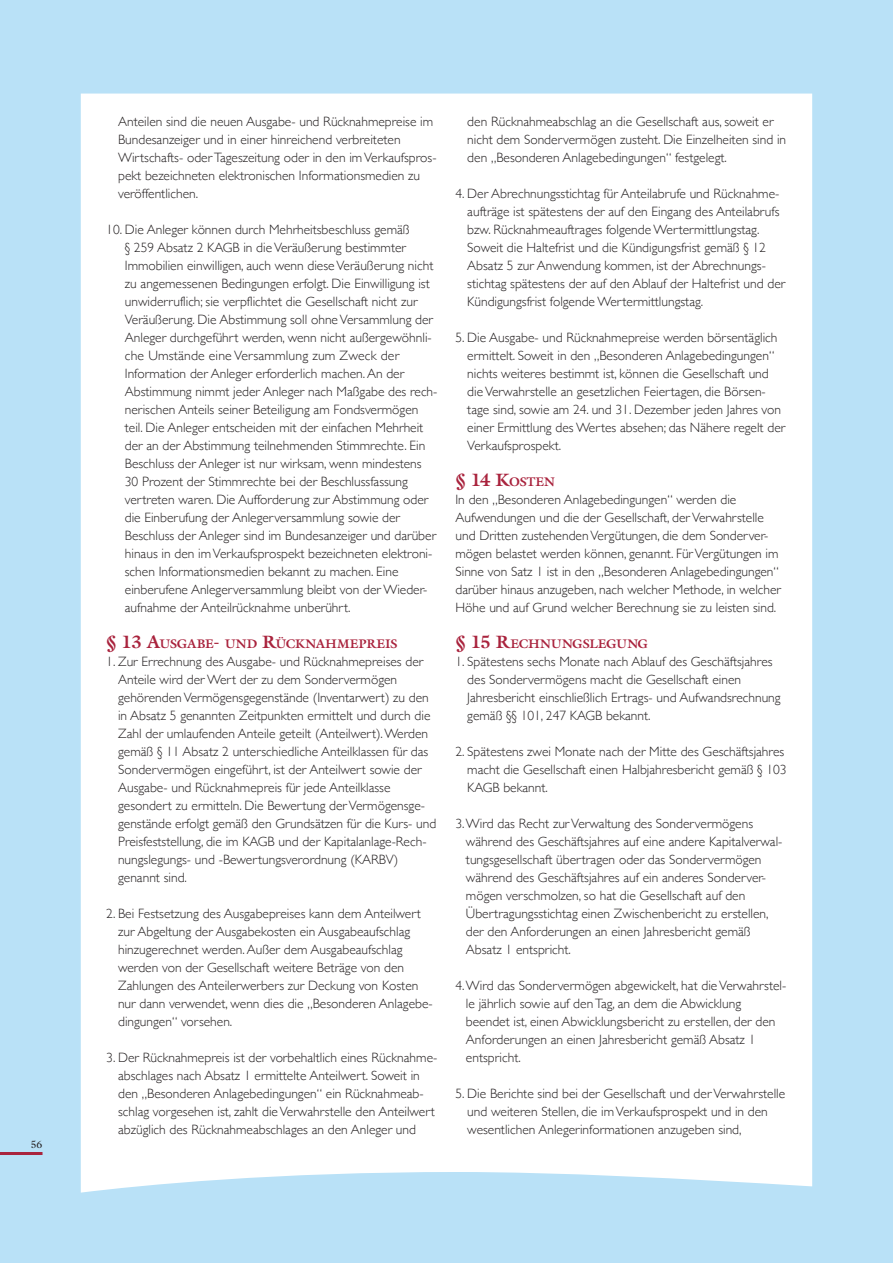
<style>
.page{position:relative;width:893px;height:1263px;background:#b9e1f7}
.page>*{position:absolute;margin:0;border:0;box-sizing:border-box;transform-origin:0 0}
.t1{font:300 13.5px/18px "Gill Sans";color:#231f20}
.t2{font:700 12.6px "Galliard";letter-spacing:-.03em;color:#a9233d}
.t3{font:10.5px "Galliard";color:#231f20}
.s1{font-size:18px}
</style>
<div class="page">
<div style="left:81px;top:94px;width:731px;height:1098px;background:#fff"></div>
<hr style="left:0;top:1152px;width:43px;height:3px;background:#a9233d">
<p class="t3" style="left:31px;top:1138px;width:13px">56</p>
<p class="t1" style="left:118px;top:112px;width:320px">Anteilen sind die neuen Ausgabe- und Rücknahmepreise im Bundesanzeiger und in einer hinreichend verbreiteten Wirtschafts- oder Tageszeitung oder in den im Verkaufspros&shy;pekt bezeichneten elektronischen Informationsmedien zu veröffentlichen.</p>
<p class="t1" style="left:125px;top:220px;width:314px;text-indent:-19px">10. Die Anleger können durch Mehrheitsbeschluss gemäß<br>§ 259 Absatz 2 KAGB in die Veräußerung bestimmter Immobilien einwilligen, auch wenn diese Veräußerung nicht zu angemessenen Bedingungen erfolgt. Die Einwilligung ist unwiderruflich; sie verpflichtet die Gesellschaft nicht zur Veräußerung. Die Abstimmung soll ohne Versammlung der Anleger durchgeführt werden, wenn nicht außergewöhnli&shy;che Umstände eine Versammlung zum Zweck der Information der Anleger erforderlich machen. An der Abstimmung nimmt jeder Anleger nach Maßgabe des rech&shy;nerischen Anteils seiner Beteiligung am Fondsvermögen teil. Die Anleger entscheiden mit der einfachen Mehrheit der an der Abstimmung teilnehmenden Stimmrechte. Ein Beschluss der Anleger ist nur wirksam, wenn mindestens 30 Prozent der Stimmrechte bei der Beschlussfassung vertreten waren. Die Aufforderung zur Abstimmung oder die Einberufung der Anlegerversammlung sowie der Beschluss der Anleger sind im Bundesanzeiger und darüber hinaus in den im Verkaufsprospekt bezeichneten elektroni&shy;schen Informationsmedien bekannt zu machen. Eine einberufene Anlegerversammlung bleibt von der Wieder&shy;aufnahme der Anteilrücknahme unberührt.</p>
<p class="t2" style="left:106px;top:635px;width:63px"><span class="s1">§ 13 A</span>USGABE</p>
<p class="t2" style="left:213px;top:635px;width:84px"><span class="s1">-</span> UN D <span class="s1">R</span>ÜCKNAH</p>
<p class="t2" style="left:337px;top:635px;width:38px">MEPREIS</p>
<p class="t1" style="left:118px;top:652px;width:320px;text-indent:-12px">1. Zur Errechnung des Ausgabe- und Rücknahmepreises der Anteile wird der Wert der zu dem Sondervermögen gehörenden Vermögensgegenstände (Inventarwert) zu den in Absatz 5 genannten Zeitpunkten ermittelt und durch die Zahl der umlaufenden Anteile geteilt (Anteilwert). Werden gemäß § 11 Absatz 2 unterschiedliche Anteilklassen für das Sondervermögen eingeführt, ist der Anteilwert sowie der Ausgabe- und Rücknahmepreis für jede Anteilklasse gesondert zu ermitteln. Die Bewertung der Vermögensge&shy;genstände erfolgt gemäß den Grundsätzen für die Kurs- und Preisfeststellung, die im KAGB und der Kapitalanlage-Rech&shy;nungslegungs- und -Bewertungsverordnung (KARBV) genannt sind.</p>
<p class="t1" style="left:118px;top:904px;width:316px;text-indent:-12px">2. Bei Festsetzung des Ausgabepreises kann dem Anteilwert zur Abgeltung der Ausgabekosten ein Ausgabeaufschlag hinzugerechnet werden. Außer dem Ausgabeaufschlag werden von der Gesellschaft weitere Beträge von den Zahlungen des Anteilerwerbers zur Deckung von Kosten nur dann verwendet, wenn dies die „Besonderen Anlagebe&shy;dingungen“ vorsehen.</p>
<p class="t1" style="left:118px;top:1048px;width:321px;text-indent:-12px">3. Der Rücknahmepreis ist der vorbehaltlich eines Rücknahme&shy;abschlages nach Absatz 1 ermittelte Anteilwert. Soweit in den „Besonderen Anlagebedingungen“ ein Rücknahmeab&shy;schlag vorgesehen ist, zahlt die Verwahrstelle den Anteilwert abzüglich des Rücknahmeabschlages an den Anleger und</p>
<p class="t1" style="left:467px;top:112px;width:320px">den Rücknahmeabschlag an die Gesellschaft aus, soweit er nicht dem Sondervermögen zusteht. Die Einzelheiten sind in den „Besonderen Anlagebedingungen“ festgelegt.</p>
<p class="t1" style="left:467px;top:184px;width:319px;text-indent:-12px">4. Der Abrechnungsstichtag für Anteilabrufe und Rücknahme&shy;aufträge ist spätestens der auf den Eingang des Anteilabrufs bzw. Rücknahmeauftrages folgende Wertermittlungstag.<br>Soweit die Haltefrist und die Kündigungsfrist gemäß § 12<br>Absatz 5 zur Anwendung kommen, ist der Abrechnungs&shy;stichtag spätestens der auf den Ablauf der Haltefrist und der Kündigungsfrist folgende Wertermittlungstag.</p>
<p class="t1" style="left:467px;top:328px;width:319px;text-indent:-12px">5. Die Ausgabe- und Rücknahmepreise werden börsentäglich ermittelt. Soweit in den „Besonderen Anlagebedingungen“ nichts weiteres bestimmt ist, können die Gesellschaft und die Verwahrstelle an gesetzlichen Feiertagen, die Börsen&shy;tage sind, sowie am 24. und 31. Dezember jeden Jahres von einer Ermittlung des Wertes absehen; das Nähere regelt der Verkaufsprospekt.</p>
<p class="t2" style="left:455px;top:473px;width:91px"><span class="s1">§ 14 K</span>OSTEN</p>
<p class="t1" style="left:455px;top:490px;width:327px">In den „Besonderen Anlagebedingungen“ werden die Aufwendungen und die der Gesellschaft, der Verwahrstelle und Dritten zustehenden Vergütungen, die dem Sonderver&shy;mögen belastet werden können, genannt. Für Vergütungen im Sinne von Satz 1 ist in den „Besonderen Anlagebedingungen“ darüber hinaus anzugeben, nach welcher Methode, in welcher Höhe und auf Grund welcher Berechnung sie zu leisten sind.</p>
<p class="t2" style="left:455px;top:635px;width:66px"><span class="s1">§ 15 R</span>ECHNUNGSLEGUNG</p>
<p class="t1" style="left:467px;top:652px;width:315px;text-indent:-12px">1. Spätestens sechs Monate nach Ablauf des Geschäftsjahres des Sondervermögens macht die Gesellschaft einen Jahresbericht einschließlich Ertrags- und Aufwandsrechnung gemäß §§ 101, 247 KAGB bekannt.</p>
<p class="t1" style="left:467px;top:742px;width:321px;text-indent:-12px">2. Spätestens zwei Monate nach der Mitte des Geschäftsjahres macht die Gesellschaft einen Halbjahresbericht gemäß § 103<br>KAGB bekannt.</p>
<p class="t1" style="left:466px;top:814px;width:318px;text-indent:-10px">3. Wird das Recht zur Verwaltung des Sondervermögens während des Geschäftsjahres auf eine andere Kapitalverwal&shy;tungsgesellschaft übertragen oder das Sondervermögen während des Geschäftsjahres auf ein anderes Sonderver&shy;mögen verschmolzen, so hat die Gesellschaft auf den Übertragungsstichtag einen Zwischenbericht zu erstellen, der den Anforderungen an einen Jahresbericht gemäß Absatz 1 entspricht.</p>
<p class="t1" style="left:466px;top:976px;width:322px;text-indent:-10px">4. Wird das Sondervermögen abgewickelt, hat die Verwahrstel&shy;le jährlich sowie auf den Tag, an dem die Abwicklung beendet ist, einen Abwicklungsbericht zu erstellen, der den Anforderungen an einen Jahresbericht gemäß Absatz 1 entspricht.</p>
<p class="t1" style="left:467px;top:1084px;width:319px;text-indent:-12px">5. Die Berichte sind bei der Gesellschaft und der Verwahrstelle und weiteren Stellen, die im Verkaufsprospekt und in den wesentlichen Anlegerinformationen anzugeben sind,</p>
</div>
